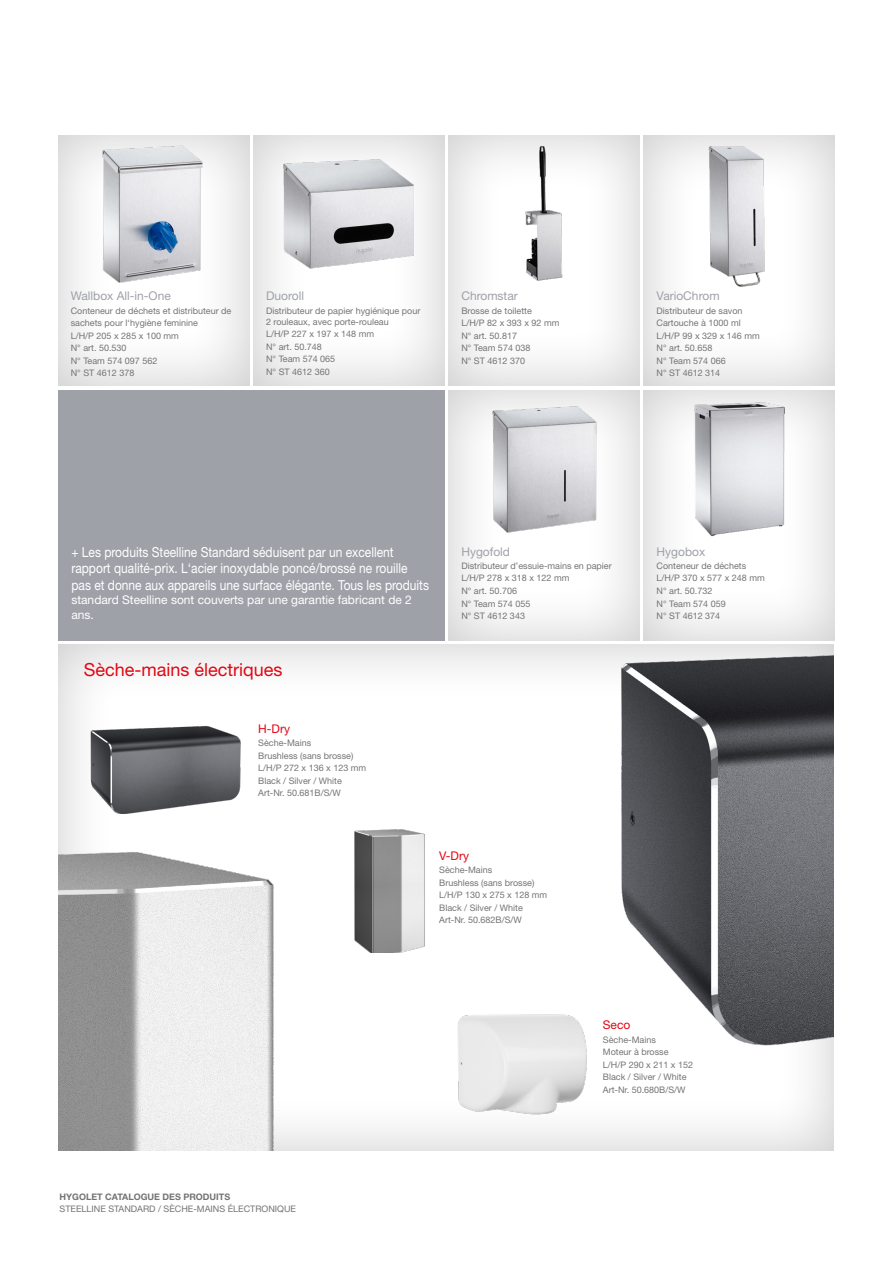
<style>
.page{position:relative;width:893px;height:1263px;background:#fff}
.page>*{position:absolute;margin:0;border:0;box-sizing:border-box;transform-origin:0 0}
.t1{font:18px "Helvetica Neue LT Std";color:#e30613}
.t2{font:13.8px/16.5px "Helvetica Neue LT Std";color:#fff;scale:.87 1}
.t3{font:12px/14.4px "Helvetica Neue LT Std";color:#fff}
.t4{font:12px "Helvetica Neue LT Std";color:#9ea1a8}
.t5{font:12px "Helvetica Neue LT Std";color:#e30613}
.t6{font:9px/12.5px "Helvetica Neue LT Std";color:#757474}
.t7{font:700 9px "Helvetica Neue LT Std";color:#757474}
</style>
<div class="page">
<div style="left:58px;top:390px;width:386px;height:251px;background:#9ea1a8"></div>
<div style="left:46px;top:123px;width:217px;height:263px;background:#000;opacity:.2"></div>
<div style="left:240px;top:123px;width:219px;height:263px;background:#000;opacity:.2"></div>
<div style="left:436px;top:123px;width:218px;height:263px;background:#000;opacity:.2"></div>
<div style="left:436px;top:378px;width:218px;height:263px;background:#000;opacity:.2"></div>
<div style="left:631px;top:123px;width:217px;height:263px;background:#000;opacity:.2"></div>
<div style="left:631px;top:378px;width:217px;height:263px;background:#000;opacity:.2"></div>
<img style="left:275px;top:139px;width:148px;height:148px">
<img style="left:663px;top:140px;width:152px;height:152px">
<img style="left:80px;top:139px;width:148px;height:148px">
<img style="left:470px;top:139px;width:148px;height:148px">
<img style="left:474px;top:398px;width:140px;height:140px">
<img style="left:666px;top:395px;width:147px;height:147px">
<div style="left:46px;top:634px;width:802px;height:517px;background:#000;opacity:.2"></div>
<img style="left:561px;top:645px;width:272px;height:430px">
<img style="left:58px;top:783px;width:298px;height:368px">
<img style="left:72px;top:690px;width:187px;height:123px">
<img style="left:325px;top:806px;width:138px;height:147px">
<img style="left:441px;top:986px;width:146px;height:152px">
<h3 class="t4" style="left:71px;top:289px;width:102px">Wallbox All-in-One</h3>
<p class="t6" style="left:71px;top:304px;width:162px">Conteneur de déchets et distributeur de sachets pour l‘hygiène feminine<br>L/H/P 205 x 285 x 100 mm<br>N° art. 50.530<br>N° Team 574 097 562<br>N° ST 4612 378</p>
<h3 class="t4" style="left:266px;top:289px;width:40px">Duoroll</h3>
<p class="t6" style="left:266px;top:305px;width:156px;line-height:10.8px">Distributeur de papier hygiénique pour<br>2 rouleaux, avec porte-rouleau</p>
<p class="t6" style="left:266px;top:328px;width:110px">L/H/P 227 x 197 x 148 mm<br>N° art. 50.748<br>N° Team 574 065<br>N° ST 4612 360</p>
<h3 class="t4" style="left:461px;top:289px;width:58px">Chromstar</h3>
<p class="t6" style="left:461px;top:304px;width:100px">Brosse de toilette<br>L/H/P 82 x 393 x 92 mm<br>N° art. 50.817<br>N° Team 574 038<br>N° ST 4612 370</p>
<h3 class="t4" style="left:657px;top:289px;width:64px">VarioChrom</h3>
<p class="t6" style="left:657px;top:304px;width:105px">Distributeur de savon<br>Cartouche à 1000 ml<br>L/H/P 99 x 329 x 146 mm<br>N° art. 50.658<br>N° Team 574 066<br>N° ST 4612 314</p>
<h2 class="t2" style="left:71px;top:543px;width:413px">+ Les produits Steelline Standard séduisent par un excellent rapport qualité-prix. L‘acier inoxydable poncé/brossé ne rouille pas et donne aux appareils une surface élégante. Tous les produits</h2>
<h3 class="t3" style="left:71px;top:593px;width:342px">standard Steelline sont couverts par une garantie fabricant de 2 ans.</h3>
<h1 class="t1" style="left:84px;top:659px;width:200px">Sèche-mains électriques</h1>
<h3 class="t5" style="left:258px;top:721px;width:33px">H-Dry</h3>
<p class="t6" style="left:258px;top:737px;width:110px">Sèche-Mains<br>Brushless (sans brosse)<br>L/H/P 272 x 136 x 123 mm<br>Black / Silver / White<br>Art-Nr. 50.681B/S/W</p>
<h3 class="t4" style="left:461px;top:544px;width:50px">Hygofold</h3>
<p class="t6" style="left:461px;top:559px;width:152px">Distributeur d’essuie-mains en papier<br>L/H/P 278 x 318 x 122 mm<br>N° art. 50.706<br>N° Team 574 055<br>N° ST 4612 343</p>
<h3 class="t5" style="left:439px;top:848px;width:31px">V-Dry</h3>
<p class="t6" style="left:439px;top:864px;width:110px">Sèche-Mains<br>Brushless (sans brosse)<br>L/H/P 130 x 275 x 128 mm<br>Black / Silver / White<br>Art-Nr. 50.682B/S/W</p>
<h3 class="t4" style="left:657px;top:544px;width:50px">Hygobox</h3>
<p class="t6" style="left:657px;top:559px;width:110px">Conteneur de déchets<br>L/H/P 370 x 577 x 248 mm<br>N° art. 50.732<br>N° Team 574 059<br>N° ST 4612 374</p>
<h3 class="t5" style="left:603px;top:1018px;width:29px">Seco</h3>
<p class="t6" style="left:603px;top:1033px;width:92px">Sèche-Mains<br>Moteur à brosse<br>L/H/P 290 x 211 x 152<br>Black / Silver / White<br>Art-Nr. 50.680B/S/W</p>
<p class="t7" style="left:60px;top:1191px;width:172px">HYGOLET CATALOGUE DES PRODUITS</p>
<p class="t6" style="left:60px;top:1203px;width:238px">STEELLINE STANDARD / SÈCHE-MAINS ÉLECTRONIQUE</p>
</div>
